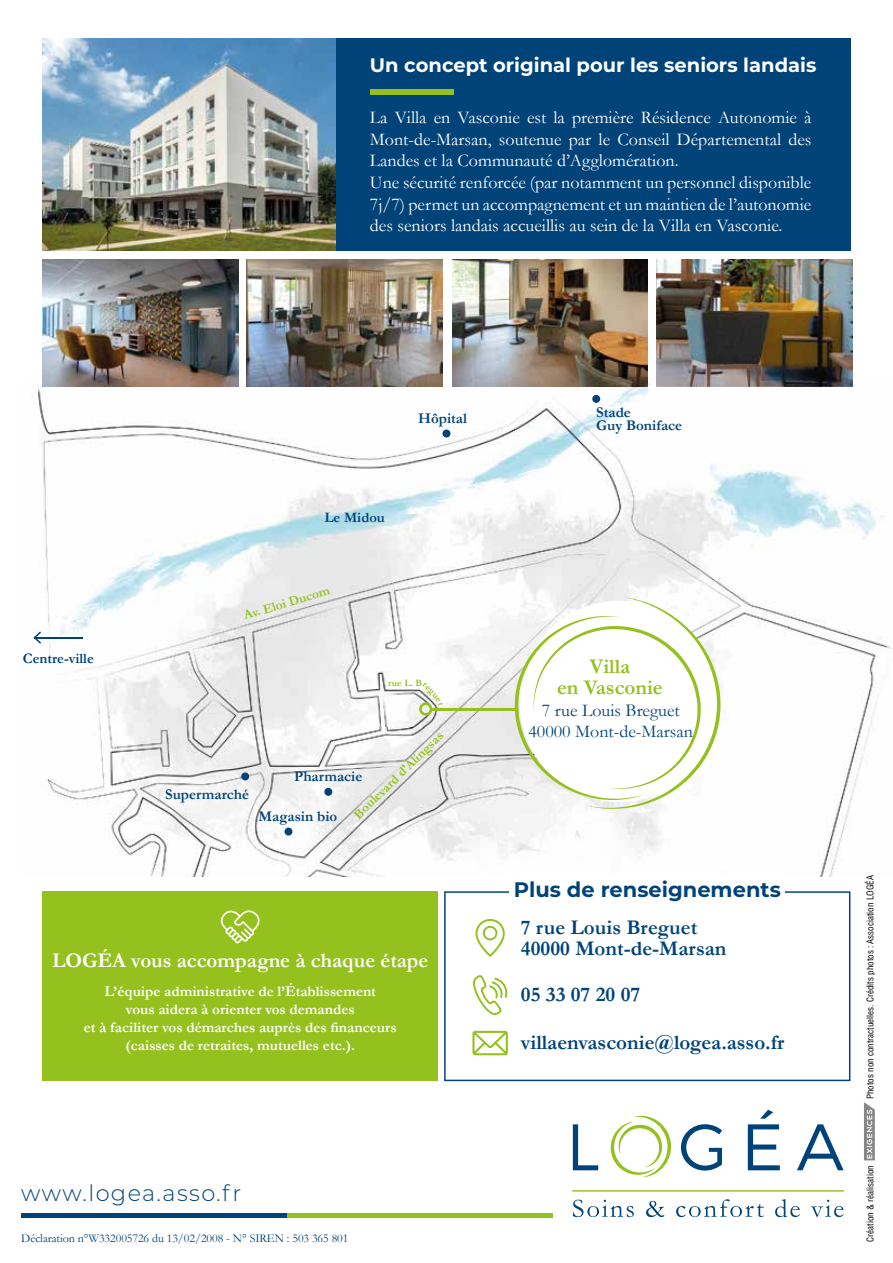
<style>
.page{position:relative;width:893px;height:1263px;background:#fff}
.page>*{position:absolute;margin:0;border:0;box-sizing:border-box;transform-origin:0 0}
.t1{font:300 22.5px "Montserrat";letter-spacing:.06em;color:#004379}
.t2{font:700 21px/21px "Garamond";color:#004379}
.t3{font:700 21px "Garamond";color:#fff}
.t4{font:700 21px "Montserrat";color:#004379}
.t5{font:700 21px/21px "Garamond";color:#95c11f;text-align:center}
.t6{font:700 19.5px "Montserrat";color:#fff}
.t7{font:18px/21.6px "Garamond";color:#fff}
.t8{font:18px/21px "Garamond";color:#004379;text-align:center}
.t9{font:700 15px/18px "Garamond";color:#fff;text-align:center}
.t10{font:700 14.85px/12.8px "Garamond";color:#004379}
.t11{font:700 14.55px "Garamond";color:#004379}
.t12{font:700 13.35px "Garamond";color:#95c11f}
.t13{font:12px "Garamond";letter-spacing:-.005em;color:#004379}
.t14{font:700 9.75px "Garamond";color:#95c11f}
.t15{font:condensed 9px "Helvetica LT Std";color:#000}
</style>
<div class="page">
<img style="left:33px;top:378px;width:860px;height:499px">
<div style="left:324px;top:788px;width:8px;height:8px;background:#004379;border-radius:50%"></div>
<div style="left:442px;top:429px;width:8px;height:8px;background:#004379;border-radius:50%"></div>
<div style="left:284px;top:828px;width:8px;height:7px;background:#004379;border-radius:50%"></div>
<div style="left:241px;top:772px;width:8px;height:8px;background:#004379;border-radius:50%"></div>
<div style="left:336px;top:38px;width:514px;height:213px;background:#004379"></div>
<svg style="left:573px;top:1199px;width:61px;height:18px"></svg>
<svg style="left:646px;top:1201px;width:18px;height:16px"></svg>
<svg style="left:676px;top:1199px;width:88px;height:18px"></svg>
<svg style="left:775px;top:1199px;width:25px;height:18px"></svg>
<svg style="left:811px;top:1200px;width:33px;height:17px"></svg>
<hr style="left:572px;top:1190px;width:272px;height:1px;background:#95c11f">
<svg style="left:573px;top:1124px;width:25px;height:46px"></svg>
<svg style="left:748px;top:1110px;width:32px;height:60px"></svg>
<svg style="left:797px;top:1124px;width:47px;height:46px"></svg>
<svg style="left:681px;top:1124px;width:41px;height:46px"></svg>
<svg style="left:610px;top:1116px;width:61px;height:61px"></svg>
<svg style="left:444px;top:891px;width:406px;height:190px"></svg>
<div style="left:509px;top:873px;width:276px;height:28px;background:#fff"></div>
<svg style="left:473px;top:975px;width:34px;height:40px"></svg>
<svg style="left:472px;top:1031px;width:36px;height:24px"></svg>
<svg style="left:475px;top:919px;width:30px;height:38px"></svg>
<hr style="left:22px;top:1213px;width:265px;height:4px;background:#004379">
<hr style="left:287px;top:1213px;width:266px;height:4px;background:#95c11f">
<div style="left:371px;top:89px;width:83px;height:6px;background:#95c11f"></div>
<svg style="left:864px;top:1102px;width:11px;height:58px"></svg>
<div style="left:43px;top:891px;width:395px;height:190px;background:#95c11f"></div>
<svg style="left:220px;top:910px;width:40px;height:33px"></svg>
<hr style="left:431px;top:708px;width:85px;height:2px;background:#95c11f">
<svg style="left:514px;top:597px;width:206px;height:212px"></svg>
<div style="left:592px;top:395px;width:8px;height:8px;background:#004379;border-radius:50%"></div>
<hr style="left:35px;top:637px;width:48px;height:1px;background:#004379">
<svg style="left:33px;top:631px;width:8px;height:13px"></svg>
<img style="left:43px;top:38px;width:293px;height:213px">
<img style="left:657px;top:259px;width:195px;height:128px">
<img style="left:43px;top:259px;width:195px;height:128px">
<img style="left:247px;top:259px;width:195px;height:128px">
<img style="left:452px;top:259px;width:196px;height:128px">
<svg style="left:419px;top:682px;width:24px;height:34px"></svg>
<p class="t6" style="left:370px;top:51px;width:448px">Un concept original pour les seniors landais</p>
<p class="t7" style="left:370px;top:106px;width:443px">La Villa en Vasconie est la première Résidence Autonomie à Mont-de-Marsan, soutenue par le Conseil Départemental des Landes et la Communauté d’Agglomération.<br>Une sécurité renforcée (par notamment un personnel disponible 7j/7) permet un accompagnement et un maintien de l’autonomie des seniors landais accueillis au sein de la Villa en Vasconie.</p>
<p class="t11" style="left:23px;top:649px;width:72px">Centre-ville</p>
<p class="t10" style="left:418px;top:412px;width:50px">Hôpital</p>
<p class="t11" style="left:324px;top:508px;width:62px">Le Midou</p>
<p class="t12" style="left:241px;top:606px;width:91px;rotate:-16deg">Av. Eloi Ducom</p>
<p class="t14" style="left:388px;top:676px;width:35px">rue L. B</p>
<p class="t10" style="left:165px;top:788px;width:85px">Supermarché</p>
<p class="t12" style="left:349px;top:810px;width:121px;rotate:-44deg">Boulevard d’Alingsas</p>
<p class="t10" style="left:294px;top:770px;width:70px">Pharmacie</p>
<p class="t10" style="left:258px;top:810px;width:80px">Magasin bio</p>
<p class="t3" style="left:52px;top:946px;width:378px">LOGÉA vous accompagne à chaque étape</p>
<p class="t9" style="left:84px;top:982px;width:314px">L’équipe administrative de l’Établissement<br>vous aidera à orienter vos demandes<br>et à faciliter vos démarches auprès des financeurs (caisses de retraites, mutuelles etc.).</p>
<p class="t10" style="left:596px;top:406px;width:87px">Stade<br>Guy Boniface</p>
<p class="t5" style="left:557px;top:656px;width:107px">Villa<br>en Vasconie</p>
<p class="t8" style="left:528px;top:699px;width:166px">7 rue Louis Breguet<br>40000 Mont-de-Marsan</p>
<p class="t4" style="left:514px;top:874px;width:269px">Plus de renseignements</p>
<p class="t2" style="left:521px;top:917px;width:207px">7 rue Louis Breguet<br>40000 Mont-de-Marsan</p>
<p class="t2" style="left:521px;top:984px;width:121px">05 33 07 20 07</p>
<p class="t2" style="left:521px;top:1032px;width:265px">villaenvasconie@logea.asso.fr</p>
<p class="t1" style="left:21px;top:1178px;width:222px">www.logea.asso.fr</p>
<p class="t13" style="left:21px;top:1230px;width:329px">Déclaration n°W332005726 du 13/02/2008 - N° SIREN : 503 365 801</p>
<p class="t15" style="left:865px;top:1099px;width:225px;rotate:-90deg">Photos non contractuelles. Crédits photos : Association LOGÉA</p>
<p class="t15" style="left:865px;top:1242px;width:78px;rotate:-90deg">Création &amp; réalisation</p>
</div>
